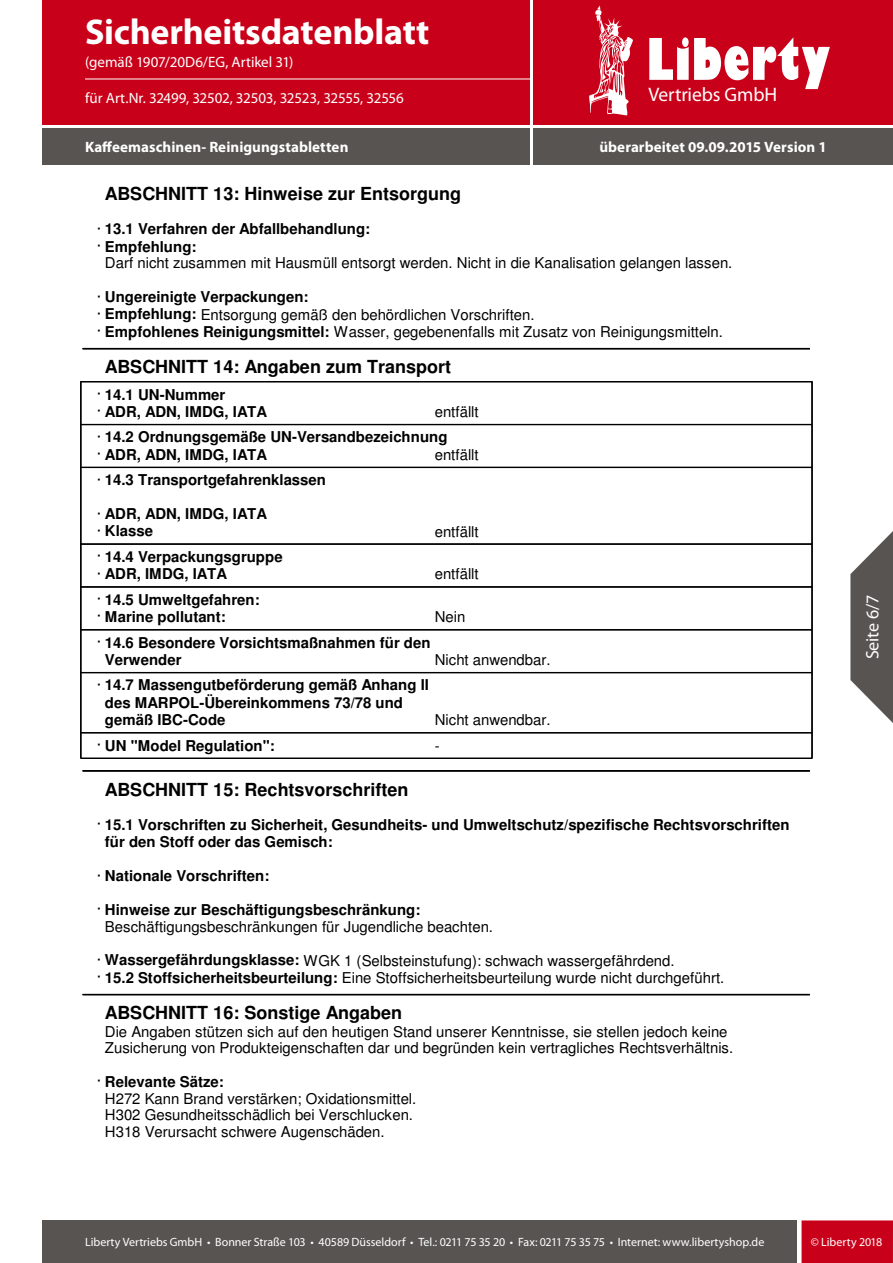
<style>
.page{position:relative;width:893px;height:1263px;background:#fff}
.page>*{position:absolute;margin:0;border:0;box-sizing:border-box;transform-origin:0 0}
.t1{font:700 36px "Myriad Pro";letter-spacing:-.005em;color:#fff}
.t2{font:19.65px "Myriad Pro";letter-spacing:-.005em;color:#fff}
.t3{font:700 18px "Helvetica";color:#000}
.t4{font:18px "Myriad Pro";letter-spacing:-.01em;color:#fff}
.t5{font:15px/16.6px "Helvetica";color:#000}
.t6{font:700 15px/17.2px "Helvetica";color:#000}
.t7{font:15px "Myriad Pro";letter-spacing:-.005em;color:#fff}
.t8{font:700 15px "Myriad Pro";letter-spacing:.005em;color:#fff}
.t9{font:12px "Myriad Pro";color:#fff}
.s1{font-weight:400}
.s2{font-weight:700}
</style>
<div class="page">
<div style="left:533px;top:0;width:360px;height:124px;background:#c90019"></div>
<div style="left:43px;top:0;width:487px;height:124px;background:#c90019"></div>
<hr style="left:85px;top:79px;width:446px;height:1px;background:#fff">
<div style="left:533px;top:128px;width:360px;height:37px;background:#585452"></div>
<div style="left:43px;top:128px;width:487px;height:37px;background:#585452"></div>
<svg style="left:850px;top:531px;width:43px;height:192px"></svg>
<div style="left:801px;top:1220px;width:92px;height:43px;background:#c90019"></div>
<div style="left:43px;top:1220px;width:754px;height:43px;background:#585452"></div>
<svg style="left:649px;top:37px;width:181px;height:52px"></svg>
<svg style="left:589px;top:6px;width:44px;height:109px"></svg>
<hr style="left:83px;top:348px;width:727px;height:1px;background:#000">
<hr style="left:83px;top:349px;width:727px;height:1px;background:#000">
<hr style="left:81px;top:381px;width:731px;height:1px;background:#000">
<hr style="left:81px;top:382px;width:731px;height:1px;background:#000">
<hr style="left:81px;top:424px;width:731px;height:1px;background:#000">
<hr style="left:81px;top:467px;width:731px;height:1px;background:#000">
<hr style="left:81px;top:544px;width:731px;height:1px;background:#000">
<hr style="left:81px;top:586px;width:731px;height:1px;background:#000">
<hr style="left:81px;top:587px;width:731px;height:1px;background:#000">
<hr style="left:81px;top:629px;width:731px;height:1px;background:#000">
<hr style="left:81px;top:630px;width:731px;height:1px;background:#000">
<hr style="left:81px;top:672px;width:731px;height:1px;background:#000">
<hr style="left:81px;top:732px;width:731px;height:1px;background:#000">
<hr style="left:81px;top:733px;width:731px;height:1px;background:#000">
<hr style="left:81px;top:758px;width:731px;height:1px;background:#000">
<hr style="left:80px;top:381px;width:1px;height:377px;background:#000">
<hr style="left:81px;top:381px;width:1px;height:377px;background:#000">
<hr style="left:812px;top:381px;width:1px;height:377px;background:#000">
<hr style="left:83px;top:770px;width:727px;height:1px;background:#000">
<hr style="left:83px;top:771px;width:727px;height:1px;background:#000">
<hr style="left:83px;top:994px;width:727px;height:1px;background:#000">
<h1 class="t1" style="left:85px;top:18px;width:346px">Sicherheitsdatenblatt</h1>
<p class="t7" style="left:85px;top:52px;width:210px">(gemäß 1907/20D6/EG, Artikel 31)</p>
<p class="t7" style="left:85px;top:88px;width:320px">für Art.Nr. 32499, 32502, 32503, 32523, 32555, 32556</p>
<h2 class="t2" style="left:648px;top:87px;width:130px">Vertriebs GmbH</h2>
<p class="t8" style="left:85px;top:141px;width:265px">Kafeemaschinen- Reinigungstabletten</p>
<p class="t8" style="left:599px;top:141px;width:229px">überarbeitet 09.09.2015 Version 1</p>
<p class="t3" style="left:105px;top:183px;width:358px">ABSCHNITT 13: Hinweise zur Entsorgung</p>
<p class="t6" style="left:97px;top:221px;width:275px"><span class="s1">·</span> 13.1 Verfahren der Abfallbehandlung:</p>
<p class="t6" style="left:97px;top:238px;width:101px"><span class="s1">·</span> Empfehlung:</p>
<p class="t5" style="left:105px;top:255px;width:629px">Darf nicht zusammen mit Hausmüll entsorgt werden. Nicht in die Kanalisation gelangen lassen.</p>
<p class="t5" style="left:97px;top:288px;width:628px;line-height:17.4px">· <span class="s2">Ungereinigte Verpackungen:<br></span>· <span class="s2">Empfehlung:</span> Entsorgung gemäß den behördlichen Vorschriften.<br>· <span class="s2">Empfohlenes Reinigungsmittel:</span> Wasser, gegebenenfalls mit Zusatz von Reinigungsmitteln.</p>
<p class="t3" style="left:105px;top:357px;width:348px">ABSCHNITT 14: Angaben zum Transport</p>
<p class="t6" style="left:97px;top:386px;width:172px"><span class="s1">·</span> 14.1 UN-Nummer<br><span class="s1">·</span> ADR, ADN, IMDG, IATA</p>
<p class="t6" style="left:97px;top:399px;width:383px;line-height:25.3px;text-indent:338px"><span class="s1">entfällt ·</span> 14.2 Ordnungsgemäße UN-Versandbezeichnung</p>
<p class="t6" style="left:97px;top:446px;width:172px"><span class="s1">·</span> ADR, ADN, IMDG, IATA</p>
<p class="t5" style="left:435px;top:446px;width:45px">entfällt</p>
<p class="t6" style="left:97px;top:471px;width:231px"><span class="s1">·</span> 14.3 Transportgefahrenklassen</p>
<p class="t6" style="left:97px;top:505px;width:172px"><span class="s1">·</span> ADR, ADN, IMDG, IATA <span class="s1">·</span> Klasse</p>
<p class="t5" style="left:435px;top:523px;width:45px">entfällt</p>
<p class="t6" style="left:97px;top:548px;width:187px"><span class="s1">·</span> 14.4 Verpackungsgruppe <span class="s1">·</span> ADR, IMDG, IATA</p>
<p class="t6" style="left:97px;top:591px;width:165px"><span class="s1">·</span> 14.5 Umweltgefahren: <span class="s1">·</span> Marine pollutant:</p>
<p class="t5" style="left:435px;top:566px;width:45px">entfällt</p>
<p class="t5" style="left:435px;top:609px;width:32px">Nein</p>
<p class="t6" style="left:105px;top:634px;width:327px;text-indent:-8px"><span class="s1">·</span> 14.6 Besondere Vorsichtsmaßnahmen für den<br>Verwender</p>
<p class="t5" style="left:435px;top:651px;width:117px">Nicht anwendbar.</p>
<p class="t6" style="left:105px;top:676px;width:326px;text-indent:-8px"><span class="s1">·</span> 14.7 Massengutbeförderung gemäß Anhang II des MARPOL-Übereinkommens 73/78 und gemäß IBC-Code</p>
<p class="t5" style="left:435px;top:712px;width:117px">Nicht anwendbar.</p>
<p class="t6" style="left:97px;top:737px;width:180px"><span class="s1">·</span> UN "Model Regulation":</p>
<p class="t5" style="left:435px;top:737px;width:6px">-</p>
<p class="t3" style="left:105px;top:779px;width:305px">ABSCHNITT 15: Rechtsvorschriften</p>
<p class="t6" style="left:105px;top:816px;width:686px;text-indent:-8px"><span class="s1">·</span> 15.1 Vorschriften zu Sicherheit, Gesundheits- und Umweltschutz/spezifische Rechtsvorschriften für den Stoff oder das Gemisch:</p>
<p class="t6" style="left:97px;top:867px;width:174px"><span class="s1">·</span> Nationale Vorschriften:</p>
<p class="t5" style="left:105px;top:901px;width:390px;text-indent:-8px">· <span class="s2">Hinweise zur Beschäftigungsbeschränkung:<br></span>Beschäftigungsbeschränkungen für Jugendliche beachten.</p>
<p class="t5" style="left:97px;top:952px;width:629px;line-height:17.2px">· <span class="s2">Wassergefährdungsklasse:</span> WGK 1 (Selbsteinstufung): schwach wassergefährdend.<br>· <span class="s2">15.2 Stoffsicherheitsbeurteilung:</span> Eine Stoffsicherheitsbeurteilung wurde nicht durchgeführt.</p>
<p class="t3" style="left:105px;top:1003px;width:299px">ABSCHNITT 16: Sonstige Angaben</p>
<p class="t5" style="left:105px;top:1023px;width:630px">Die Angaben stützen sich auf den heutigen Stand unserer Kenntnisse, sie stellen jedoch keine<br>Zusicherung von Produkteigenschaften dar und begründen kein vertragliches Rechtsverhältnis.</p>
<p class="t5" style="left:105px;top:1073px;width:313px;text-indent:-8px">· <span class="s2">Relevante Sätze:<br></span>H272 Kann Brand verstärken; Oxidationsmittel.<br>H302 Gesundheitsschädlich bei Verschlucken.<br>H318 Verursacht schwere Augenschäden.</p>
<p class="t4" style="left:861px;top:659px;width:66px;rotate:-90deg">Seite 6/7</p>
<p class="t9" style="left:85px;top:1235px;width:681px">Liberty Vertriebs GmbH • Bonner Straße 103 • 40589 Düsseldorf • Tel.: 0211 75 35 20 • Fax: 0211 75 35 75 • Internet: www.libertyshop.de</p>
<p class="t9" style="left:811px;top:1238px;width:73px">© Liberty 2018</p>
</div>
